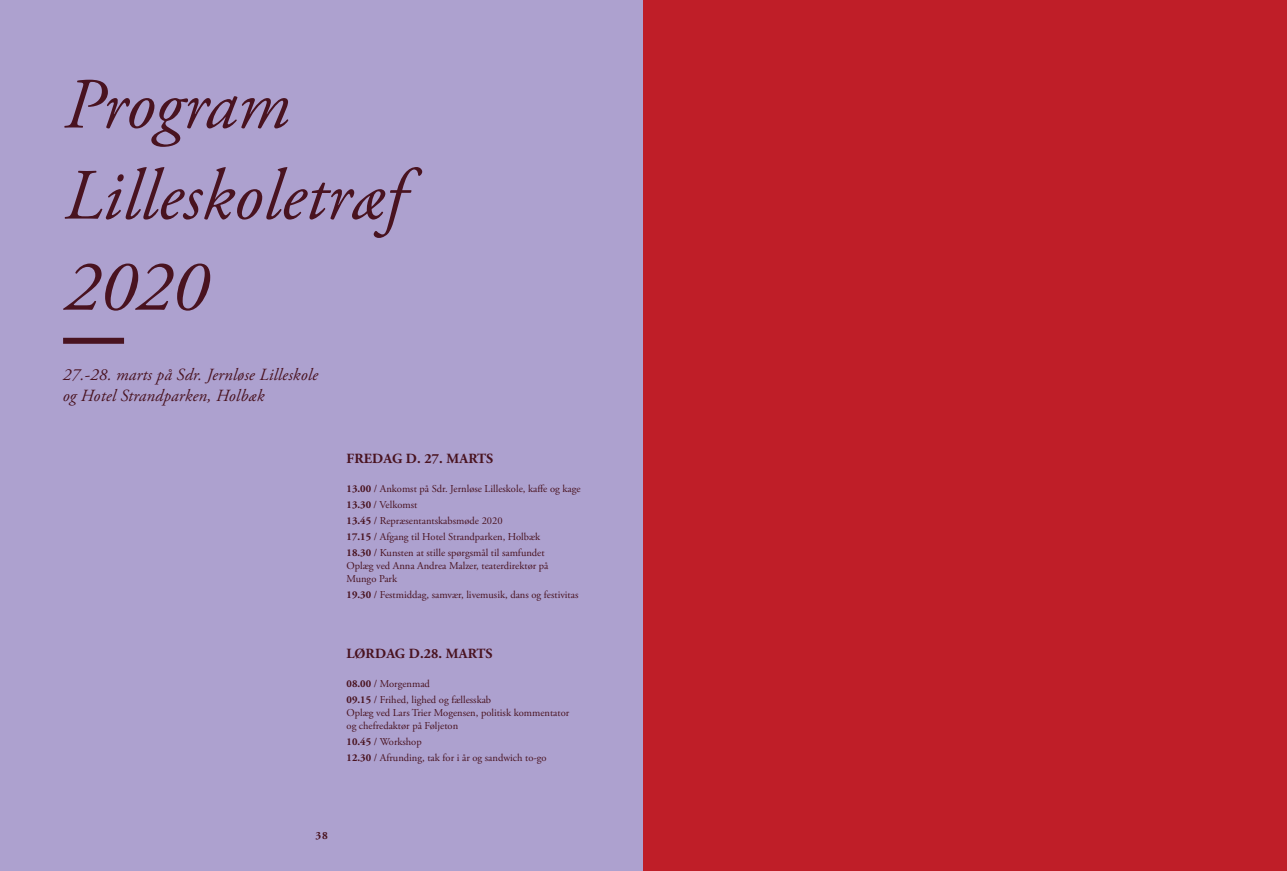
<style>
.page{position:relative;width:1287px;height:871px;background:#fff}
.page>*{position:absolute;margin:0;border:0;box-sizing:border-box;transform-origin:0 0}
.t1{font:italic 72px/91px "Adobe Garamond Pro";color:#491320}
.t2{font:italic 17px/21px "Adobe Garamond Pro";letter-spacing:.01em;color:#491320}
.t3{font:700 14px "Adobe Garamond Pro";letter-spacing:.01em;color:#491320}
.t4{font:700 11px "Adobe Garamond Pro";color:#491320}
.t5{font:10.5px/16px "Adobe Garamond Pro";color:#491320}
.s1{font-weight:700}
</style>
<div class="page">
<div style="left:0;top:0;width:643px;height:870px;background:#ada1cf"></div>
<div style="left:63px;top:337px;width:61px;height:6px;background:#491320"></div>
<div style="left:643px;top:0;width:644px;height:870px;background:#bf1e28"></div>
<h1 class="t1" style="left:64px;top:61px;width:341px">Program<br>Lilleskoletræf<br>2020</h1>
<h2 class="t2" style="left:63px;top:365px;width:257px">27.-28. marts på Sdr. Jernløse Lilleskole og Hotel Strandparken, Holbæk</h2>
<h3 class="t3" style="left:347px;top:450px;width:148px">FREDAG D. 27. MARTS</h3>
<p class="t5" style="left:347px;top:480px;width:235px"><span class="s1">13.00</span> / Ankomst på Sdr. Jernløse Lilleskole, kaffe og kage <span class="s1">13.30</span> / Velkomst<br><span class="s1">13.45</span> / Repræsentantskabsmøde 2020<br><span class="s1">17.15</span> / Afgang til Hotel Strandparken, Holbæk<br><span class="s1">18.30</span> / Kunsten at stille spørgsmål til samfundet</p>
<p class="t5" style="left:347px;top:559px;width:203px;line-height:13px">Oplæg ved Anna Andrea Malzer, teaterdirektør på<br>Mungo Park</p>
<p class="t5" style="left:347px;top:586px;width:233px"><span class="s1">19.30</span> / Festmiddag, samvær, livemusik, dans og festivitas</p>
<h3 class="t3" style="left:347px;top:645px;width:147px">LØRDAG D.28. MARTS</h3>
<p class="t5" style="left:347px;top:675px;width:146px"><span class="s1">08.00</span> / Morgenmad<br><span class="s1">09.15</span> / Frihed, lighed og fællesskab</p>
<p class="t5" style="left:347px;top:706px;width:224px;line-height:13px">Oplæg ved Lars Trier Mogensen, politisk kommentator og chefredaktør på Føljeton</p>
<p class="t5" style="left:347px;top:733px;width:202px"><span class="s1">10.45</span> / Workshop<br><span class="s1">12.30</span> / Afrunding, tak for i år og sandwich to-go</p>
<p class="t4" style="left:316px;top:828px;width:14px">38</p>
</div>
